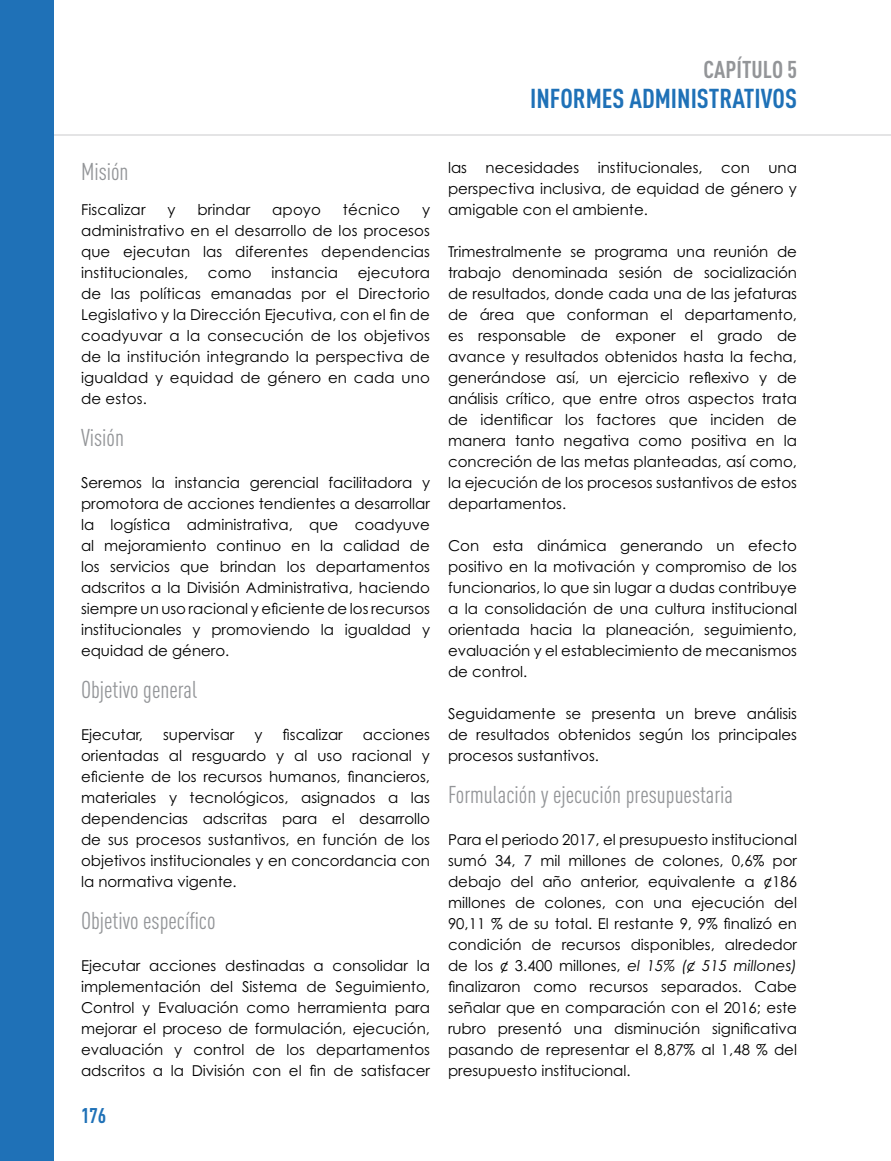
<style>
.page{position:relative;width:891px;height:1161px;background:#fff}
.page>*{position:absolute;margin:0;border:0;box-sizing:border-box;transform-origin:0 0}
.t1{font:700 27px "FFDIN Pro Cond";color:#1f71b7}
.t2{font:24px "FFDIN Pro Cond";color:#939598}
.t3{font:700 24px "FFDIN Pro Cond";color:#939598}
.t4{font:700 21px "FFDIN Pro Cond";color:#1f71b7}
.t5{font:15px/21px "Century Gothic Std";color:#000;text-align:justify}
.s1{font-style:italic}
</style>
<div class="page">
<hr style="left:0;top:135px;width:891px;height:1px;background:#939598">
<div style="left:0;top:0;width:54px;height:1161px;background:#1f71b7"></div>
<h2 class="t3" style="left:704px;top:51px;width:95px">CAPÍTULO 5</h2>
<h1 class="t1" style="left:530px;top:78px;width:268px">INFORMES ADMINISTRATIVOS</h1>
<h2 class="t2" style="left:81px;top:155px;width:49px">Misión</h2>
<p class="t5" style="left:81px;top:199px;width:66px">Fiscalizar</p>
<p class="t5" style="left:167px;top:199px;width:10px">y</p>
<p class="t5" style="left:197px;top:199px;width:54px">brindar</p>
<p class="t5" style="left:272px;top:199px;width:50px">apoyo</p>
<p class="t5" style="left:343px;top:199px;width:59px">técnico</p>
<p class="t5" style="left:81px;top:199px;width:351px;text-indent:341px">y administrativo en el desarrollo de los procesos que ejecutan las diferentes dependencias institucionales,</p>
<p class="t5" style="left:81px;top:262px;width:351px;text-indent:277px">ejecutora de las políticas emanadas por el Directorio Legislativo y la Dirección Ejecutiva, con el fin de coadyuvar a la consecución de los objetivos de la institución integrando la perspectiva de igualdad y equidad de género en cada uno de estos.</p>
<h2 class="t2" style="left:81px;top:420px;width:45px">Visión</h2>
<p class="t5" style="left:81px;top:472px;width:351px">Seremos la instancia gerencial facilitadora y promotora de acciones tendientes a desarrollar la logística administrativa, que coadyuve al mejoramiento continuo en la calidad de los servicios que brindan los departamentos adscritos a la División Administrativa, haciendo siempre un uso racional y eficiente de los recursos institucionales y promoviendo la igualdad y equidad de género.</p>
<h2 class="t2" style="left:81px;top:672px;width:118px">Objetivo general</h2>
<p class="t5" style="left:81px;top:724px;width:64px">Ejecutar,</p>
<p class="t5" style="left:163px;top:724px;width:73px">supervisar</p>
<p class="t5" style="left:254px;top:724px;width:10px">y</p>
<p class="t5" style="left:283px;top:724px;width:62px">fiscalizar</p>
<p class="t5" style="left:208px;top:262px;width:45px">como</p>
<p class="t5" style="left:271px;top:262px;width:68px">instancia</p>
<p class="t5" style="left:81px;top:724px;width:351px;text-indent:282px">acciones orientadas al resguardo y al uso racional y eficiente de los recursos humanos, financieros, materiales y tecnológicos, asignados a las dependencias adscritas para el desarrollo de sus procesos sustantivos, en función de los objetivos institucionales y en concordancia con la normativa vigente.</p>
<h2 class="t2" style="left:81px;top:903px;width:136px">Objetivo específico</h2>
<p class="t5" style="left:81px;top:955px;width:351px">Ejecutar acciones destinadas a consolidar la implementación del Sistema de Seguimiento, Control y Evaluación como herramienta para mejorar el proceso de formulación, ejecución, evaluación y control de los departamentos adscritos a la División con el fin de satisfacer</p>
<h3 class="t4" style="left:81px;top:1100px;width:27px">176</h3>
<p class="t5" style="left:448px;top:157px;width:351px">las necesidades institucionales, con una perspectiva inclusiva, de equidad de género y amigable con el ambiente.</p>
<p class="t5" style="left:448px;top:241px;width:351px">Trimestralmente se programa una reunión de trabajo denominada sesión de socialización de resultados, donde cada una de las jefaturas de área que conforman el departamento, es responsable de exponer el grado de avance y resultados obtenidos hasta la fecha, generándose así, un ejercicio reflexivo y de análisis crítico, que entre otros aspectos trata de identificar los factores que inciden de manera tanto negativa como positiva en la concreción de las metas planteadas, así como, la ejecución de los procesos sustantivos de estos departamentos.</p>
<p class="t5" style="left:448px;top:535px;width:351px">Con esta dinámica generando un efecto positivo en la motivación y compromiso de los funcionarios, lo que sin lugar a dudas contribuye a la consolidación de una cultura institucional orientada hacia la planeación, seguimiento, evaluación y el establecimiento de mecanismos de control.</p>
<p class="t5" style="left:448px;top:703px;width:351px">Seguidamente se presenta un breve análisis de resultados obtenidos según los principales procesos sustantivos.</p>
<h2 class="t2" style="left:448px;top:777px;width:287px">Formulación y ejecución presupuestaria</h2>
<p class="t5" style="left:448px;top:829px;width:351px">Para el periodo 2017, el presupuesto institucional sumó 34, 7 mil millones de colones, 0,6% por debajo del año anterior, equivalente a ¢186 millones de colones, con una ejecución del 90,11 % de su total. El restante 9, 9% finalizó en condición de recursos disponibles, alrededor de los ¢ 3.400 millones, <span class="s1">el 15% (¢ 515 millones) </span>finalizaron como recursos separados. Cabe señalar que en comparación con el 2016; este rubro presentó una disminución significativa pasando de representar el 8,87% al 1,48 % del presupuesto institucional.</p>
</div>
